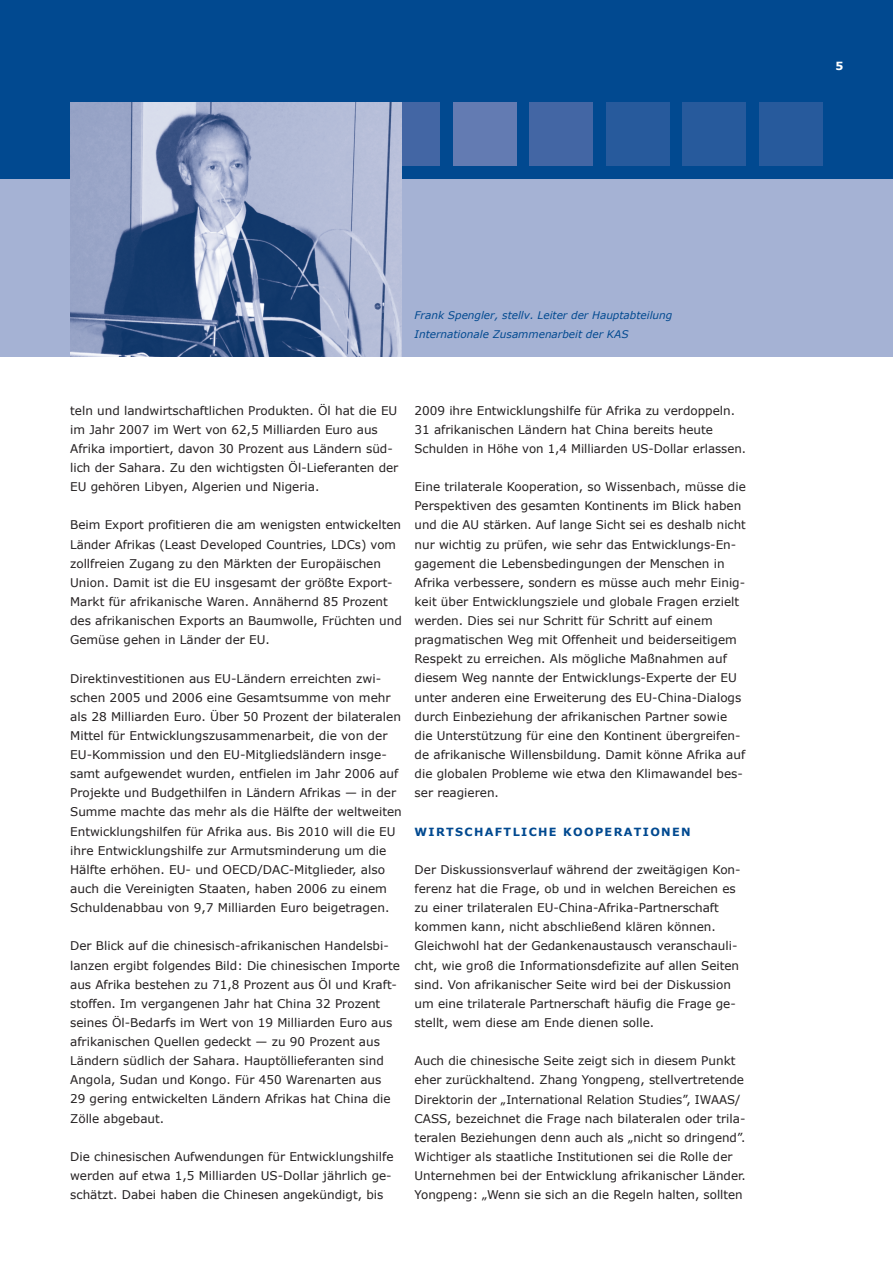
<style>
.page{position:relative;width:893px;height:1263px;background:#fff}
.page>*{position:absolute;margin:0;border:0;box-sizing:border-box;transform-origin:0 0}
.t1{font:12px/19.2px "Verdana";color:#231f20}
.t2{font:700 11.25px "Verdana";letter-spacing:.12em;color:#014990}
.t3{font:700 11.25px "Verdana";color:#fff}
.t4{font:italic 10.5px/19.2px "Verdana";color:#014990}
</style>
<div class="page">
<div style="left:0;top:179px;width:893px;height:178px;background:#a5b2d4"></div>
<div style="left:0;top:0;width:893px;height:179px;background:#014990"></div>
<div style="left:606px;top:102px;width:64px;height:64px;background:#275a9c"></div>
<div style="left:682px;top:102px;width:64px;height:64px;background:#275a9c"></div>
<div style="left:759px;top:102px;width:64px;height:64px;background:#275a9c"></div>
<div style="left:529px;top:102px;width:64px;height:64px;background:#4366a4"></div>
<div style="left:453px;top:102px;width:64px;height:64px;background:#637bb2"></div>
<div style="left:376px;top:102px;width:64px;height:64px;background:#4366a4"></div>
<img style="left:70px;top:102px;width:332px;height:255px">
<p class="t3" style="left:836px;top:59px;width:9px">5</p>
<p class="t4" style="left:415px;top:305px;width:259px">Frank Spengler, stellv. Leiter der Hauptabteilung<br>Internationale Zusammenarbeit der KAS</p>
<p class="t1" style="left:70px;top:400px;width:330px">teln und landwirtschaftlichen Produkten. Öl hat die EU im Jahr 2007 im Wert von 62,5 Milliarden Euro aus Afrika importiert, davon 30 Prozent aus Ländern süd&shy;lich der Sahara. Zu den wichtigsten Öl-Lieferanten der EU gehören Libyen, Algerien und Nigeria.</p>
<p class="t1" style="left:70px;top:515px;width:333px">Beim Export profitieren die am wenigsten entwickelten Länder Afrikas (Least Developed Countries, LDCs) vom zollfreien Zugang zu den Märkten der Europäischen Union. Damit ist die EU insgesamt der größte Export-Markt für afrikanische Waren. Annähernd 85 Prozent des afrikanischen Exports an Baumwolle, Früchten und Gemüse gehen in Länder der EU.</p>
<p class="t1" style="left:70px;top:668px;width:333px">Direktinvestitionen aus EU-Ländern erreichten zwi&shy;schen 2005 und 2006 eine Gesamtsumme von mehr als 28 Milliarden Euro. Über 50 Prozent der bilateralen Mittel für Entwicklungszusammenarbeit, die von der EU-Kommission und den EU-Mitgliedsländern insge&shy;samt aufgewendet wurden, entfielen im Jahr 2006 auf Projekte und Budgethilfen in Ländern Afrikas — in der Summe machte das mehr als die Hälfte der weltweiten Entwicklungshilfen für Afrika aus. Bis 2010 will die EU ihre Entwicklungshilfe zur Armutsminderung um die Hälfte erhöhen. EU- und OECD/DAC-Mitglieder, also auch die Vereinigten Staaten, haben 2006 zu einem Schuldenabbau von 9,7 Milliarden Euro beigetragen.</p>
<p class="t1" style="left:70px;top:936px;width:331px">Der Blick auf die chinesisch-afrikanischen Handelsbi&shy;lanzen ergibt folgendes Bild: Die chinesischen Importe aus Afrika bestehen zu 71,8 Prozent aus Öl und Kraft&shy;stoffen. Im vergangenen Jahr hat China 32 Prozent seines Öl-Bedarfs im Wert von 19 Milliarden Euro aus afrikanischen Quellen gedeckt — zu 90 Prozent aus Ländern südlich der Sahara. Hauptöllieferanten sind Angola, Sudan und Kongo. Für 450 Warenarten aus<br>29 gering entwickelten Ländern Afrikas hat China die Zölle abgebaut.</p>
<p class="t1" style="left:70px;top:1146px;width:325px">Die chinesischen Aufwendungen für Entwicklungshilfe werden auf etwa 1,5 Milliarden US-Dollar jährlich ge&shy;schätzt. Dabei haben die Chinesen angekündigt, bis</p>
<p class="t1" style="left:415px;top:400px;width:333px">2009 ihre Entwicklungshilfe für Afrika zu verdoppeln.<br>31 afrikanischen Ländern hat China bereits heute<br>Schulden in Höhe von 1,4 Milliarden US-Dollar erlassen.</p>
<p class="t1" style="left:415px;top:477px;width:333px">Eine trilaterale Kooperation, so Wissenbach, müsse die Perspektiven des gesamten Kontinents im Blick haben und die AU stärken. Auf lange Sicht sei es deshalb nicht nur wichtig zu prüfen, wie sehr das Entwicklungs-En&shy;gagement die Lebensbedingungen der Menschen in Afrika verbessere, sondern es müsse auch mehr Einig&shy;keit über Entwicklungsziele und globale Fragen erzielt werden. Dies sei nur Schritt für Schritt auf einem pragmatischen Weg mit Offenheit und beiderseitigem Respekt zu erreichen. Als mögliche Maßnahmen auf diesem Weg nannte der Entwicklungs-Experte der EU unter anderen eine Erweiterung des EU-China-Dialogs durch Einbeziehung der afrikanischen Partner sowie die Unterstützung für eine den Kontinent übergreifen&shy;de afrikanische Willensbildung. Damit könne Afrika auf die globalen Probleme wie etwa den Klimawandel bes&shy;ser reagieren.</p>
<p class="t2" style="left:415px;top:824px;width:278px">WIRTSCHAFTLICHE KOOPE RATIONE N</p>
<p class="t1" style="left:415px;top:859px;width:328px">Der Diskussionsverlauf während der zweitägigen Kon&shy;ferenz hat die Frage, ob und in welchen Bereichen es zu einer trilateralen EU-China-Afrika-Partnerschaft kommen kann, nicht abschließend klären können.<br>Gleichwohl hat der Gedankenaustausch veranschauli&shy;cht, wie groß die Informationsdefizite auf allen Seiten sind. Von afrikanischer Seite wird bei der Diskussion um eine trilaterale Partnerschaft häufig die Frage ge&shy;stellt, wem diese am Ende dienen solle.</p>
<p class="t1" style="left:415px;top:1051px;width:333px">Auch die chinesische Seite zeigt sich in diesem Punkt eher zurückhaltend. Zhang Yongpeng, stellvertretende Direktorin der „International Relation Studies”, IWAAS/ CASS, bezeichnet die Frage nach bilateralen oder trila&shy;teralen Beziehungen denn auch als „nicht so dringend”.<br>Wichtiger als staatliche Institutionen sei die Rolle der Unternehmen bei der Entwicklung afrikanischer Länder.<br>Yongpeng: „Wenn sie sich an die Regeln halten, sollten</p>
</div>
